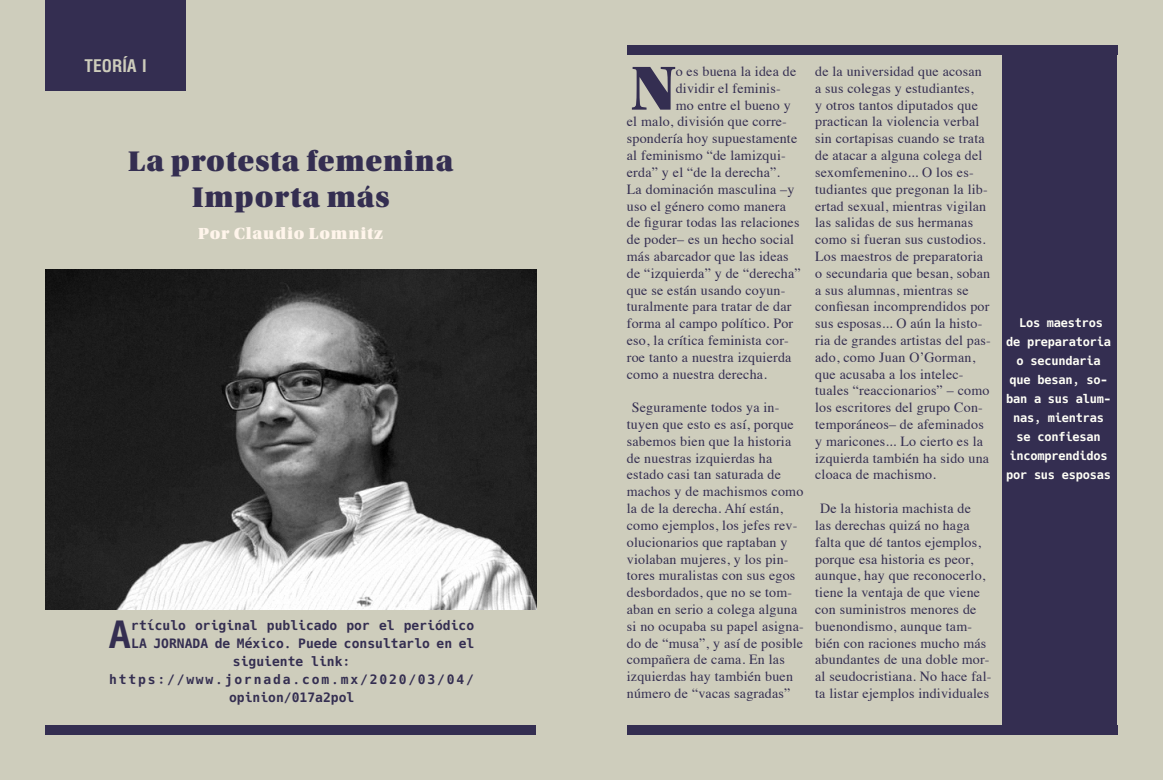
<style>
.page{position:relative;width:1163px;height:780px;background:#fff}
.page>*{position:absolute;margin:0;border:0;box-sizing:border-box;transform-origin:0 0}
.t1{font:65.7px "Utopia Std Black Headline";color:#342e51}
.t2{font:700 37.7px "Hack";color:#342e51}
.t3{font:30px/36px "Utopia Std Black Headline";letter-spacing:.03em;color:#342e51;text-align:center}
.t4{font:17px "Utopia Std Black Headline";letter-spacing:.05em;color:#fff5eb}
.t5{font:700 17px "Arena Condensed";color:#cecdbc}
.t6{font:14px/16.8px "Times";letter-spacing:.015em;color:#342e51}
.t7{font:700 13px "Hack";color:#342e51}
.t8{font:700 13px "Hack";letter-spacing:.14em;color:#342e51}
.t9{font:700 12px/19px "Hack";letter-spacing:-.02em;color:#fffff7;text-align:center}
</style>
<div class="page">
<div style="left:581px;top:0;width:581px;height:780px;background:#cecdbc"></div>
<div style="left:626px;top:45px;width:491px;height:10px;background:#342e51"></div>
<div style="left:626px;top:724px;width:491px;height:10px;background:#342e51"></div>
<div style="left:1002px;top:47px;width:114px;height:686px;background:#342e51"></div>
<div style="left:0;top:0;width:581px;height:780px;background:#cecdbc"></div>
<div style="left:45px;top:0;width:141px;height:90px;background:#342e51"></div>
<div style="left:45px;top:724px;width:491px;height:10px;background:#342e51"></div>
<img style="left:45px;top:269px;width:491px;height:340px">
<p class="t5" style="left:85px;top:55px;width:64px">TEORÍA I</p>
<h3 class="t3" style="left:128px;top:143px;width:326px">La protesta femenina<br>Importa más</h3>
<p class="t4" style="left:198px;top:225px;width:186px">Por Claudio Lomnitz</p>
<h2 class="t2" style="left:108px;top:611px;width:24px">A</h2>
<p class="t7" style="left:131px;top:617px;width:344px">rtículo original publicado por el periódico</p>
<p class="t7" style="left:131px;top:635px;width:344px">LA JORNADA de México. Puede consultarlo en el</p>
<p class="t7" style="left:233px;top:653px;width:119px">siguiente link:</p>
<p class="t8" style="left:109px;top:671px;width:366px">https://www.jornada.com.mx/2020/03/04/</p>
<p class="t7" style="left:229px;top:689px;width:127px">opinion/017a2pol</p>
<h1 class="t1" style="left:631px;top:54px;width:45px">N</h1>
<p class="t6" style="left:675px;top:62px;width:122px">o es buena la idea de</p>
<p class="t6" style="left:675px;top:78px;width:106px">dividir el feminis-</p>
<p class="t6" style="left:675px;top:95px;width:116px">mo entre el bueno y</p>
<p class="t6" style="left:626px;top:112px;width:162px">el malo, división que corre-</p>
<p class="t6" style="left:626px;top:129px;width:172px">spondería hoy supuestamente</p>
<p class="t6" style="left:626px;top:146px;width:160px">al feminismo “de lamizqui-</p>
<p class="t6" style="left:626px;top:162px;width:155px">erda” y el “de la derecha”.</p>
<p class="t6" style="left:626px;top:179px;width:169px">La dominación masculina –y</p>
<p class="t6" style="left:626px;top:196px;width:160px">uso el género como manera</p>
<p class="t6" style="left:626px;top:213px;width:174px">de figurar todas las relaciones</p>
<p class="t6" style="left:626px;top:230px;width:169px">de poder– es un hecho social</p>
<p class="t6" style="left:626px;top:246px;width:163px">más abarcador que las ideas</p>
<p class="t6" style="left:626px;top:263px;width:175px">de “izquierda” y de “derecha”</p>
<p class="t6" style="left:626px;top:280px;width:160px">que se están usando coyun-</p>
<p class="t6" style="left:626px;top:297px;width:166px">turalmente para tratar de dar</p>
<p class="t6" style="left:626px;top:314px;width:168px">forma al campo político. Por</p>
<p class="t6" style="left:626px;top:330px;width:163px">eso, la crítica feminista cor-</p>
<p class="t6" style="left:626px;top:347px;width:166px">roe tanto a nuestra izquierda</p>
<p class="t6" style="left:626px;top:364px;width:141px">como a nuestra derecha.</p>
<p class="t6" style="left:626px;top:398px;width:178px;text-indent:5px">Seguramente todos ya in&shy;tuyen que esto es así, porque sabemos bien que la historia de nuestras izquierdas ha estado casi tan saturada de machos y de machismos como la de la derecha. Ahí están, como ejemplos, los jefes rev&shy;olucionarios que raptaban y violaban mujeres, y los pin&shy;tores muralistas con sus egos desbordados, que no se tom&shy;aban en serio a colega alguna si no ocupaba su papel asigna&shy;do de “musa”, y así de posible compañera de cama. En las izquierdas hay también buen número de “vacas sagradas”</p>
<p class="t6" style="left:815px;top:62px;width:177px">de la universidad que acosan a sus colegas y estudiantes,<br>y otros tantos diputados que practican la violencia verbal sin cortapisas cuando se trata de atacar a alguna colega del sexomfemenino... O los es&shy;tudiantes que pregonan la lib&shy;ertad sexual, mientras vigilan las salidas de sus hermanas como si fueran sus custodios.<br>Los maestros de preparatoria o secundaria que besan, soban a sus alumnas, mientras se confiesan incomprendidos por sus esposas... O aún la histo&shy;ria de grandes artistas del pas&shy;ado, como Juan O’Gorman, que acusaba a los intelec&shy;tuales “reaccionarios” – como los escritores del grupo Con&shy;temporáneos– de afeminados y maricones... Lo cierto es la izquierda también ha sido una cloaca de machismo.</p>
<p class="t6" style="left:815px;top:498px;width:178px;text-indent:5px">De la historia machista de<br>las derechas quizá no haga falta que dé tantos ejemplos, porque esa historia es peor, aunque, hay que reconocerlo, tiene la ventaja de que viene con suministros menores de buenondismo, aunque tam&shy;bién con raciones mucho más abundantes de una doble mor&shy;al seudocristiana. No hace fal&shy;ta listar ejemplos individuales</p>
<p class="t9" style="left:1005px;top:314px;width:107px">Los maestros<br>de preparatoria o secundaria que besan, so&shy;ban a sus alum&shy;nas, mientras se confiesan incomprendidos por sus esposas</p>
</div>
